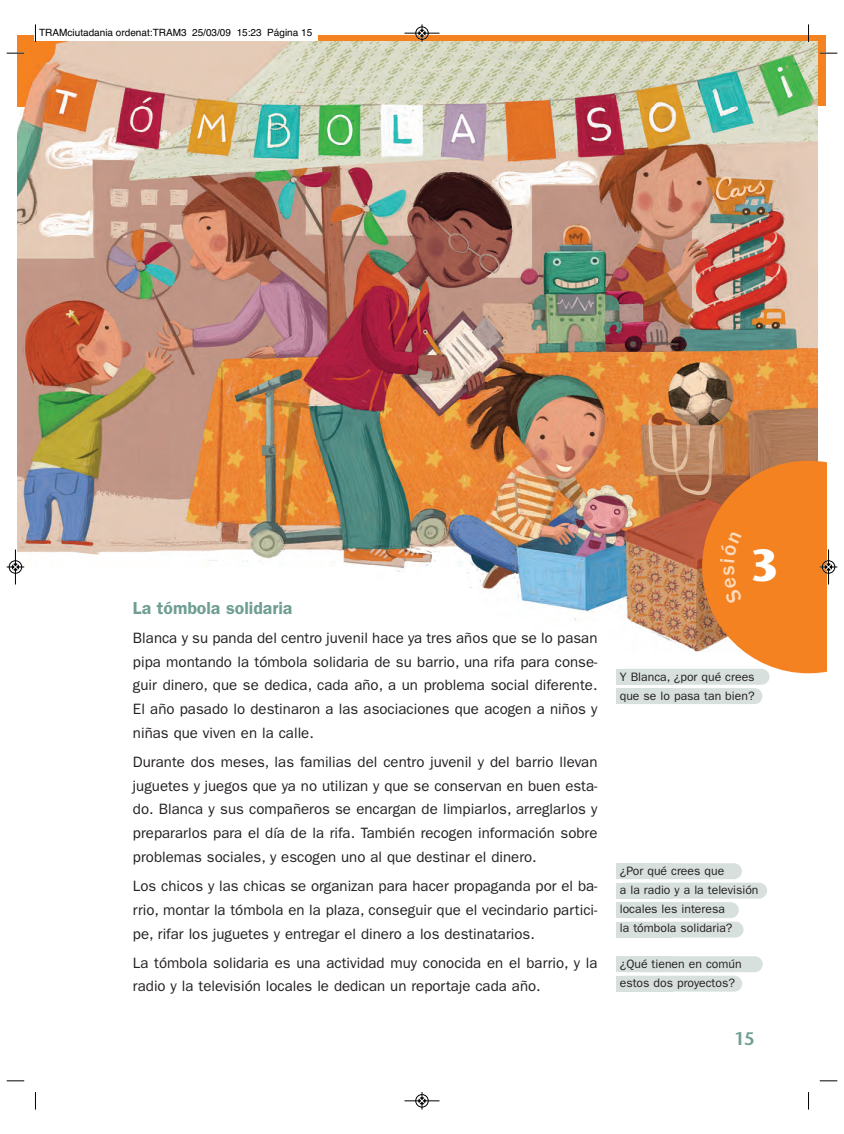
<style>
.page{position:relative;width:844px;height:1134px;background:#fff}
.page>*{position:absolute;margin:0;border:0;box-sizing:border-box;transform-origin:0 0}
.t1{font:700 45px "Stone Sans LT";color:#fff}
.t2{font:600 18.12px "Stone Sans LT";color:#709e93}
.t3{font:600 17.5px "Franklin Gothic LT";color:#709e93}
.t4{font:15px/23.8px "Franklin Gothic LT";color:#231f20;text-align:justify}
.t5{font:12.25px/19px "Franklin Gothic LT";color:#231f20}
.t6{font:10px "Helvetica";color:#000}
</style>
<div class="page">
<div style="left:18px;top:35px;width:808px;height:71px;background:#f58220"></div>
<img style="left:18px;top:41px;width:799px;height:611px">
<div style="left:616px;top:669px;width:153px;height:16px;background:#d7e0dc;border-radius:8px"></div>
<div style="left:616px;top:688px;width:146px;height:16px;background:#d7e0dc;border-radius:8px"></div>
<div style="left:616px;top:669px;width:57px;height:16px;background:#d7e0dc"></div>
<div style="left:616px;top:688px;width:57px;height:16px;background:#d7e0dc"></div>
<div style="left:616px;top:863px;width:125px;height:16px;background:#d7e0dc;border-radius:8px"></div>
<div style="left:616px;top:883px;width:151px;height:16px;background:#d7e0dc;border-radius:8px"></div>
<div style="left:616px;top:902px;width:122px;height:16px;background:#d7e0dc;border-radius:8px"></div>
<div style="left:616px;top:922px;width:127px;height:15px;background:#d7e0dc;border-radius:8px"></div>
<div style="left:616px;top:863px;width:57px;height:16px;background:#d7e0dc"></div>
<div style="left:616px;top:883px;width:57px;height:16px;background:#d7e0dc"></div>
<div style="left:616px;top:902px;width:57px;height:16px;background:#d7e0dc"></div>
<div style="left:616px;top:922px;width:57px;height:15px;background:#d7e0dc"></div>
<div style="left:616px;top:956px;width:146px;height:16px;background:#d7e0dc;border-radius:8px"></div>
<div style="left:616px;top:976px;width:126px;height:16px;background:#d7e0dc;border-radius:8px"></div>
<div style="left:616px;top:956px;width:57px;height:16px;background:#d7e0dc"></div>
<div style="left:616px;top:976px;width:57px;height:16px;background:#d7e0dc"></div>
<div style="left:34px;top:23px;width:283px;height:18px;background:#fff"></div>
<svg style="left:35px;top:24px;width:1px;height:18px"></svg>
<svg style="left:7px;top:53px;width:17px;height:1px"></svg>
<svg style="left:807px;top:24px;width:2px;height:18px"></svg>
<svg style="left:819px;top:53px;width:18px;height:1px"></svg>
<svg style="left:35px;top:1092px;width:1px;height:17px"></svg>
<svg style="left:7px;top:1080px;width:17px;height:1px"></svg>
<svg style="left:808px;top:1092px;width:1px;height:17px"></svg>
<svg style="left:819px;top:1080px;width:18px;height:1px"></svg>
<div style="left:415px;top:26px;width:13px;height:14px;border:1px solid #fff;border-radius:50%"></div>
<hr style="left:404px;top:33px;width:35px;height:1px;background:#000">
<div style="left:415px;top:27px;width:13px;height:13px;border:1px solid #000;border-radius:50%"></div>
<svg style="left:418px;top:24px;width:7px;height:18px"></svg>
<hr style="left:404px;top:1100px;width:35px;height:1px;background:#000">
<div style="left:415px;top:1094px;width:13px;height:13px;border:1px solid #000;border-radius:50%"></div>
<svg style="left:418px;top:1092px;width:7px;height:17px"></svg>
<div style="left:9px;top:560px;width:13px;height:14px;border:1px solid #fff;border-radius:50%"></div>
<hr style="left:15px;top:549px;width:1px;height:35px;background:#000">
<div style="left:9px;top:561px;width:13px;height:12px;border:1px solid #000;border-radius:50%"></div>
<svg style="left:7px;top:564px;width:17px;height:6px"></svg>
<svg style="left:702px;top:461px;width:135px;height:212px;background:#ed8f41"></svg>
<p class="t6" style="left:39px;top:28px;width:274px">TRAMciutadania ordenat:TRAM3 25/03/09 15:23 Página 15</p>
<p class="t3" style="left:133px;top:601px;width:161px">La tómbola solidaria</p>
<p class="t4" style="left:133px;top:627px;width:466px">Blanca y su panda del centro juvenil hace ya tres años que se lo pasan pipa montando la tómbola solidaria de su barrio, una rifa para conse&shy;guir dinero, que se dedica, cada año, a un problema social diferente.<br>El año pasado lo destinaron a las asociaciones que acogen a niños y niñas que viven en la calle.</p>
<p class="t4" style="left:133px;top:751px;width:466px">Durante dos meses, las familias del centro juvenil y del barrio llevan juguetes y juegos que ya no utilizan y que se conservan en buen esta&shy;do. Blanca y sus compañeros se encargan de limpiarlos, arreglarlos y prepararlos para el día de la rifa. También recogen información sobre problemas sociales, y escogen uno al que destinar el dinero.</p>
<p class="t4" style="left:133px;top:875px;width:466px">Los chicos y las chicas se organizan para hacer propaganda por el ba - rrio, montar la tómbola en la plaza, conseguir que el vecindario partici&shy;pe, rifar los juguetes y entregar el dinero a los destinatarios.</p>
<p class="t4" style="left:133px;top:952px;width:466px">La tómbola solidaria es una actividad muy conocida en el barrio, y la radio y la televisión locales le dedican un reportaje cada año.</p>
<h1 class="t1" style="left:750px;top:546px;width:30px">3</h1>
<p class="t5" style="left:619px;top:668px;width:136px">Y Blanca, ¿por qué crees que se lo pasa tan bien?</p>
<p class="t5" style="left:619px;top:863px;width:140px">¿Por qué crees que<br>a la radio y a la televisión locales les interesa<br>la tómbola solidaria?</p>
<p class="t5" style="left:619px;top:956px;width:123px">¿Qué tienen en común estos dos proyectos?</p>
<p class="t2" style="left:734px;top:1031px;width:22px">15</p>
</div>
